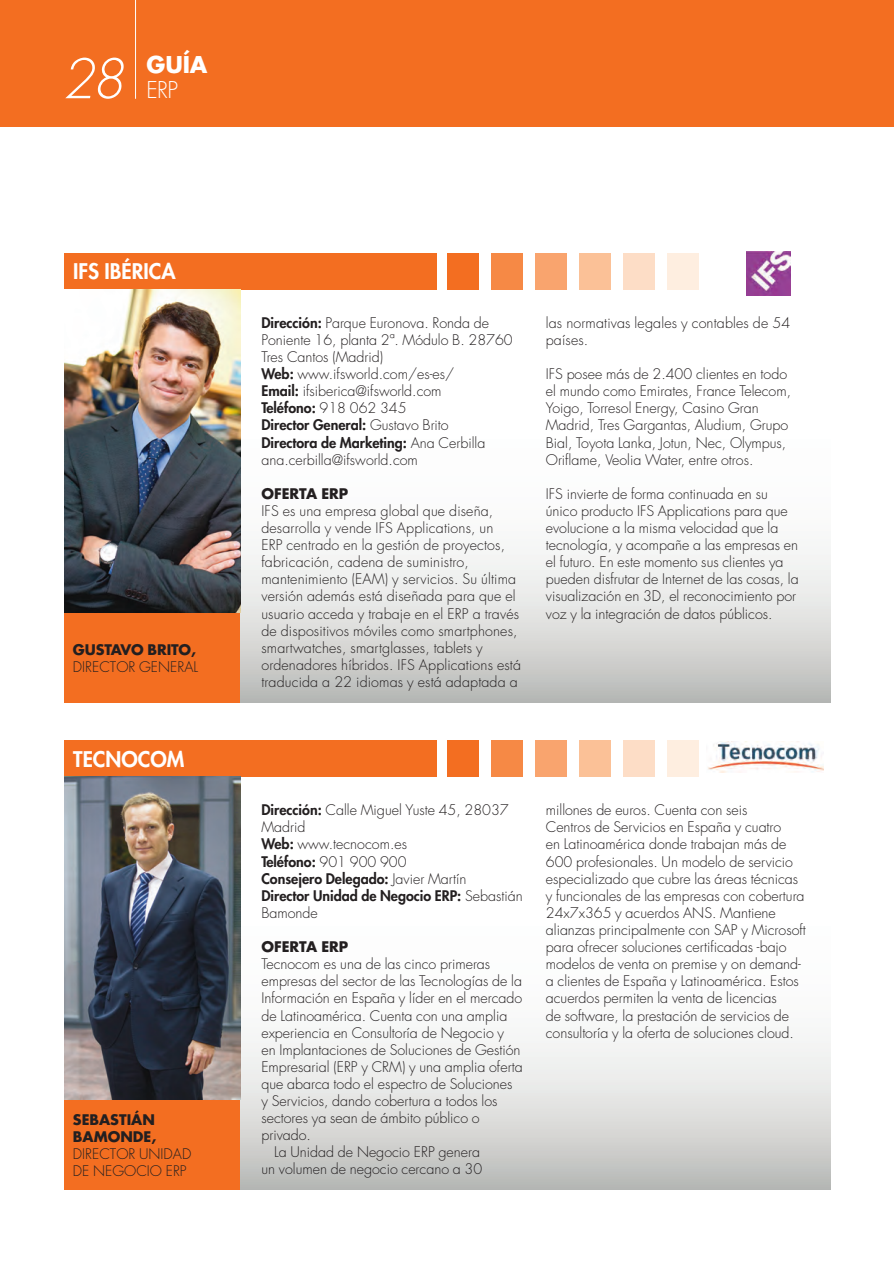
<style>
.page{position:relative;width:895px;height:1265px;background:#fff}
.page>*{position:absolute;margin:0;border:0;box-sizing:border-box;transform-origin:0 0}
.t1{font:italic 300 53.25px "Futura Std";color:#fff}
.t2{font:700 22.5px "Futura Std";color:#fff}
.t3{font:300 22.5px "Futura Std";color:#fff}
.t4{font:800 21px "Futura Std";color:#fff}
.t5{font:300 14.25px/17.1px "Futura Std";color:#231f20}
.t6{font:700 14.25px/17.1px "Futura Std";color:#231f20;text-align:right}
.s1{font-weight:800}
</style>
<div class="page">
<div style="left:0;top:0;width:894px;height:127px;background:#f36e21"></div>
<svg style="left:240px;top:776px;width:590px;height:413px"></svg>
<div style="left:65px;top:740px;width:372px;height:36px;background:#f36e21"></div>
<div style="left:65px;top:1099px;width:175px;height:90px;background:#f36e21"></div>
<div style="left:447px;top:740px;width:32px;height:36px;background:#f36e21"></div>
<div style="left:491px;top:740px;width:32px;height:36px;background:#f68945"></div>
<div style="left:535px;top:740px;width:32px;height:36px;background:#f9a46e"></div>
<div style="left:579px;top:740px;width:32px;height:36px;background:#fbc197"></div>
<div style="left:623px;top:740px;width:32px;height:36px;background:#fdddc6"></div>
<div style="left:667px;top:740px;width:32px;height:36px;background:#feeee0"></div>
<img style="left:65px;top:776px;width:175px;height:323px">
<img style="left:708px;top:742px;width:115px;height:31px">
<svg style="left:240px;top:289px;width:590px;height:413px"></svg>
<div style="left:65px;top:253px;width:372px;height:36px;background:#f36e21"></div>
<div style="left:65px;top:612px;width:175px;height:90px;background:#f36e21"></div>
<div style="left:447px;top:253px;width:32px;height:36px;background:#f36e21"></div>
<div style="left:491px;top:253px;width:32px;height:36px;background:#f68945"></div>
<div style="left:535px;top:253px;width:32px;height:36px;background:#f9a46e"></div>
<div style="left:579px;top:253px;width:32px;height:36px;background:#fbc197"></div>
<div style="left:623px;top:253px;width:32px;height:36px;background:#fdddc6"></div>
<div style="left:667px;top:253px;width:32px;height:36px;background:#feeee0"></div>
<img style="left:65px;top:289px;width:175px;height:323px">
<img style="left:746px;top:252px;width:44px;height:44px">
<hr style="left:135px;top:0;width:1px;height:99px;background:#fff">
<h1 class="t1" style="left:62px;top:47px;width:64px">28</h1>
<h2 class="t2" style="left:147px;top:49px;width:62px">GUÍA</h2>
<h2 class="t3" style="left:147px;top:76px;width:33px">ERP</h2>
<h3 class="t4" style="left:73px;top:258px;width:104px">IFS IBÉRICA</h3>
<p class="t6" style="left:73px;top:640px;width:125px">GUSTAVO BRITO,</p>
<p class="t5" style="left:73px;top:658px;width:17px">Direct</p>
<p class="t5" style="left:116px;top:658px;width:44px">or General</p>
<h3 class="t4" style="left:73px;top:745px;width:113px">TECNOCOM</h3>
<p class="t6" style="left:73px;top:1110px;width:85px">IÁN<br>BAMONDE,</p>
<p class="t5" style="left:73px;top:1145px;width:17px">Direct</p>
<p class="t6" style="left:73px;top:1110px;width:37px">SEBAST</p>
<p class="t5" style="left:73px;top:1145px;width:115px;text-indent:43px">or Unidad<br>de Negocio ERP</p>
<p class="t5" style="left:261px;top:314px;width:253px"><span class="s1">Dirección:</span> Parque Euronova. Ronda de<br>Poniente 16, planta 2ª. Módulo B. 28760<br>Tres Cantos (Madrid)<br><span class="s1">Web:</span> www.ifsworld.com/es-es/<br><span class="s1">Email:</span> ifsiberica@ifsworld.com<br><span class="s1">Teléfono:</span> 918 062 345<br><span class="s1">Director General:</span> Gustavo Brito<br><span class="s1">Directora de Marketing:</span> Ana Cerbilla ana.cerbilla@ifsworld.com</p>
<p class="t6" style="left:261px;top:485px;width:23px">OFERTA</p>
<p class="t6" style="left:321px;top:485px;width:28px">ERP</p>
<p class="t5" style="left:261px;top:502px;width:261px">IFS es una empresa global que diseña, desarrolla y vende IFS Applications, un<br>ERP centrado en la gestión de proyectos, fabricación, cadena de suministro, mantenimiento (EAM) y servicios. Su última versión además está diseñada para que el usuario acceda y trabaje en el ERP a través de dispositivos móviles como smartphones, smartwatches, smartglasses, tablets y ordenadores híbridos. IFS Applications está traducida a 22 idiomas y está adaptada a</p>
<p class="t5" style="left:546px;top:314px;width:246px">las normativas legales y contables de 54 países.</p>
<p class="t5" style="left:546px;top:366px;width:247px">IFS posee más de 2.400 clientes en todo el mundo como Emirates, France Telecom, Yoigo, Torresol Energy, Casino Gran Madrid, Tres Gargantas, Aludium, Grupo Bial, Toyota Lanka, Jotun, Nec, Olympus, Oriflame, Veolia Water, entre otros.</p>
<p class="t5" style="left:546px;top:485px;width:254px">IFS invierte de forma continuada en su único producto IFS Applications para que evolucione a la misma velocidad que la tecnología, y acompañe a las empresas en el futuro. En este momento sus clientes ya pueden disfrutar de Internet de las cosas, la visualización en 3D, el reconocimiento por voz y la integración de datos públicos.</p>
<p class="t5" style="left:261px;top:802px;width:263px"><span class="s1">Dirección:</span> Calle Miguel Yuste 45, 28037<br>Madrid<br><span class="s1">Web:</span> www.tecnocom.es<br><span class="s1">Teléfono:</span> 901 900 900<br><span class="s1">Consejero Delegado:</span> Javier Martín<br><span class="s1">Director Unidad de Negocio ERP:</span> Sebastián<br>Bamonde</p>
<p class="t6" style="left:261px;top:938px;width:88px">OFERTA ERP</p>
<p class="t5" style="left:261px;top:956px;width:230px">Tecnocom es una de las cinco primeras</p>
<p class="t5" style="left:261px;top:973px;width:262px">empresas del sector de las Tecnologías de la</p>
<p class="t5" style="left:261px;top:990px;width:262px">Información en España y líder en el mercado</p>
<p class="t5" style="left:261px;top:1007px;width:247px">de Latinoamérica. Cuenta con una amplia</p>
<p class="t5" style="left:261px;top:1024px;width:244px">experiencia en Consultoría de Negocio y</p>
<p class="t5" style="left:261px;top:1041px;width:261px">en Implantaciones de Soluciones de Gestión</p>
<p class="t5" style="left:261px;top:1058px;width:263px">Empresarial (ERP y CRM) y una amplia oferta</p>
<p class="t5" style="left:261px;top:1075px;width:253px">que abarca todo el espectro de Soluciones</p>
<p class="t5" style="left:261px;top:1092px;width:238px">y Servicios, dando cobertura a todos los</p>
<p class="t5" style="left:261px;top:1109px;width:220px">sectores ya sean de ámbito público o</p>
<p class="t5" style="left:261px;top:1127px;width:51px">privado.</p>
<p class="t5" style="left:274px;top:1144px;width:207px">La Unidad de Negocio ERP genera</p>
<p class="t5" style="left:261px;top:1161px;width:222px">un volumen de negocio cercano a 30</p>
<p class="t5" style="left:546px;top:802px;width:261px">millones de euros. Cuenta con seis<br>Centros de Servicios en España y cuatro<br>en Latinoamérica donde trabajan más de 600 profesionales. Un modelo de servicio especializado que cubre las áreas técnicas y funcionales de las empresas con cobertura 24x7x365 y acuerdos ANS. Mantiene alianzas principalmente con SAP y Microsoft para ofrecer soluciones certificadas -bajo modelos de venta on premise y on demand&shy;a clientes de España y Latinoamérica. Estos acuerdos permiten la venta de licencias<br>de software, la prestación de servicios de consultoría y la oferta de soluciones cloud.</p>
</div>
